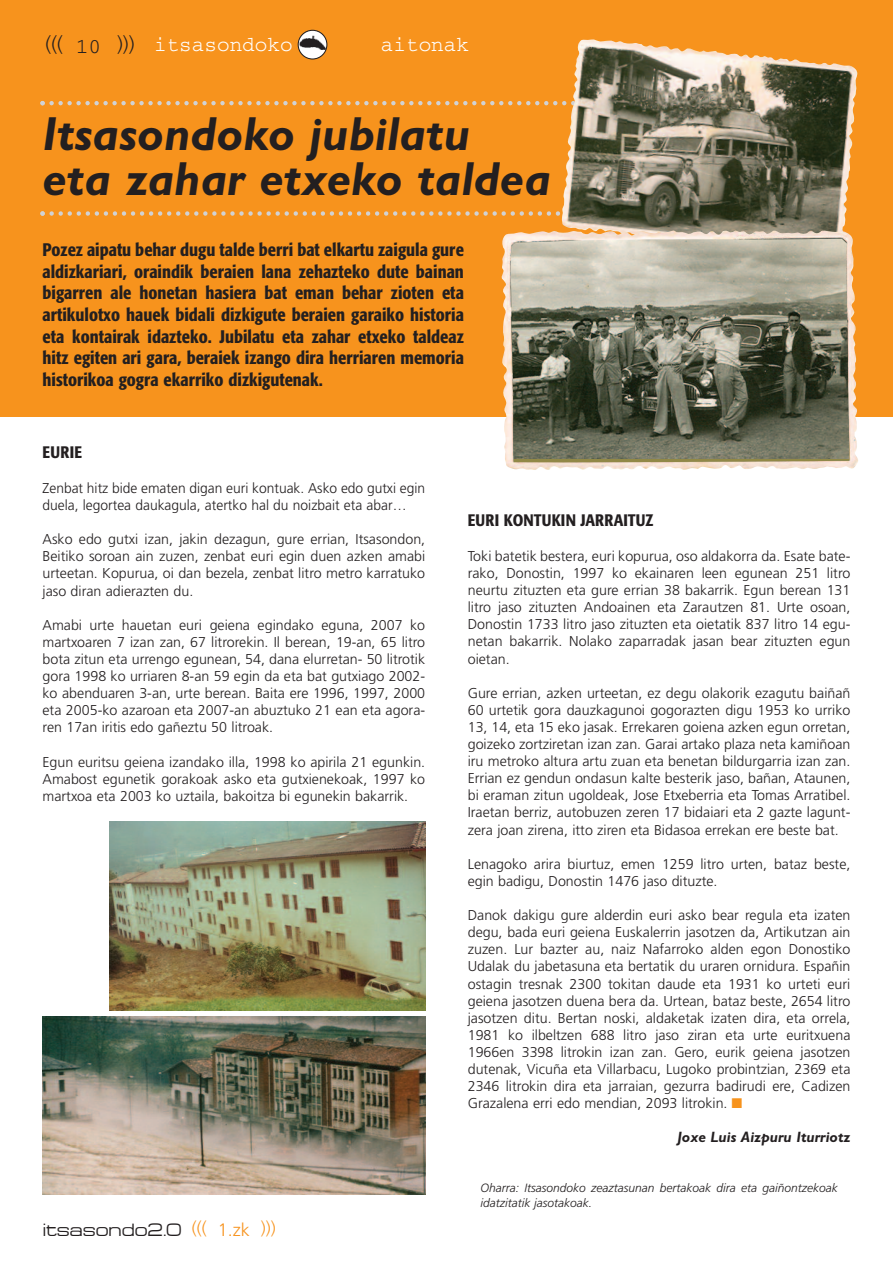
<style>
.page{position:relative;width:893px;height:1263px;background:#fff}
.page>*{position:absolute;margin:0;border:0;box-sizing:border-box;transform-origin:0 0}
.t1{font:italic 700 48px/45px "Gill Sans Std";color:#231f20}
.t2{font:21px "Courier";color:#fff}
.t3{font:500 condensed 18px/21.6px "Formata";color:#231f20;text-align:justify}
.t4{font:18px "Micro Extend FLF";color:#231f20}
.t5{font:500 condensed 16.5px "Formata";letter-spacing:.015em;color:#231f20}
.t6{font:italic 700 15px "Gill Sans Std";color:#231f20}
.t7{font:300 14.25px/17.1px "Frutiger";color:#231f20;text-align:justify}
.t8{font:italic 300 12px/14.4px "Frutiger";color:#231f20}
.s1{font-family:"Frutiger";font-weight:300;color:#231f20}
.s2{color:#231f20}
.s3{font-family:"Frutiger";font-weight:300;color:#f7931d}
.s4{font-family:"Monotype Sorts";font-weight:400;font-size:13.5px;color:#f7931d}
</style>
<div class="page">
<div style="left:0;top:0;width:893px;height:417px;background:#f7931d"></div>
<svg style="left:40px;top:211px;width:521px;height:5px"></svg>
<svg style="left:40px;top:101px;width:518px;height:4px"></svg>
<img style="left:562px;top:39px;width:295px;height:191px">
<img style="left:501px;top:230px;width:353px;height:240px">
<img style="left:43px;top:1016px;width:382px;height:178px">
<img style="left:109px;top:821px;width:316px;height:189px">
<svg style="left:298px;top:30px;width:29px;height:30px"></svg>
<h2 class="t2" style="left:46px;top:38px;width:249px"><span class="s1">(((</span> <span class="s2">10</span> <span class="s1">)))</span> itsasondoko</h2>
<h2 class="t2" style="left:381px;top:38px;width:90px">aitonak</h2>
<h1 class="t1" style="left:43px;top:116px;width:510px">Itsasondoko jubilatu<br>eta zahar etxeko taldea</h1>
<p class="t3" style="left:43px;top:241px;width:423px">Pozez aipatu behar dugu talde berri bat elkartu zaigula gure aldizkariari, oraindik beraien lana zehazteko dute bainan bigarren ale honetan hasiera bat eman behar zioten eta artikulotxo hauek bidali dizkigute beraien garaiko historia eta kontairak idazteko. Jubilatu eta zahar etxeko taldeaz hitz egiten ari gara, beraiek izango dira herriaren memoria historikoa gogra ekarriko dizkigutenak.</p>
<p class="t5" style="left:43px;top:446px;width:41px">EURIE</p>
<p class="t7" style="left:43px;top:480px;width:384px">Zenbat hitz bide ematen digan euri kontuak. Asko edo gutxi egin duela, legortea daukagula, atertko hal du noizbait eta abar…</p>
<p class="t7" style="left:43px;top:532px;width:384px">Asko edo gutxi izan, jakin dezagun, gure errian, Itsasondon, Beitiko soroan ain zuzen, zenbat euri egin duen azken amabi urteetan. Kopurua, oi dan bezela, zenbat litro metro karratuko jaso diran adierazten du.</p>
<p class="t7" style="left:43px;top:617px;width:384px">Amabi urte hauetan euri geiena egindako eguna, 2007 ko martxoaren 7 izan zan, 67 litrorekin. Il berean, 19-an, 65 litro bota zitun eta urrengo egunean, 54, dana elurretan- 50 litrotik gora 1998 ko urriaren 8-an 59 egin da eta bat gutxiago 2002- ko abenduaren 3-an, urte berean. Baita ere 1996, 1997, 2000 eta 2005-ko azaroan eta 2007-an abuztuko 21 ean eta agora&shy;ren 17an iritis edo gañeztu 50 litroak.</p>
<p class="t7" style="left:43px;top:754px;width:384px">Egun euritsu geiena izandako illa, 1998 ko apirila 21 egunkin.<br>Amabost egunetik gorakoak asko eta gutxienekoak, 1997 ko martxoa eta 2003 ko uztaila, bakoitza bi egunekin bakarrik.</p>
<p class="t4" style="left:43px;top:1220px;width:235px">itsasondo2.0 <span class="s3">((( 1.zk )))</span></p>
<p class="t5" style="left:468px;top:514px;width:187px">EURI KONTUKIN JARRAITUZ</p>
<p class="t7" style="left:468px;top:548px;width:384px">Toki batetik bestera, euri kopurua, oso aldakorra da. Esate bate&shy;rako, Donostin, 1997 ko ekainaren leen egunean 251 litro neurtu zituzten eta gure errian 38 bakarrik. Egun berean 131 litro jaso zituzten Andoainen eta Zarautzen 81. Urte osoan, Donostin 1733 litro jaso zituzten eta oietatik 837 litro 14 egu&shy;netan bakarrik. Nolako zaparradak jasan bear zituzten egun oietan.</p>
<p class="t7" style="left:468px;top:685px;width:384px">Gure errian, azken urteetan, ez degu olakorik ezagutu baiñañ 60 urtetik gora dauzkagunoi gogorazten digu 1953 ko urriko 13, 14, eta 15 eko jasak. Errekaren goiena azken egun orretan, goizeko zortziretan izan zan. Garai artako plaza neta kamiñoan iru metroko altura artu zuan eta benetan bildurgarria izan zan.<br>Errian ez gendun ondasun kalte besterik jaso, bañan, Ataunen, bi eraman zitun ugoldeak, Jose Etxeberria eta Tomas Arratibel.<br>Iraetan berriz, autobuzen zeren 17 bidaiari eta 2 gazte lagunt&shy;zera joan zirena, itto ziren eta Bidasoa errekan ere beste bat.</p>
<p class="t7" style="left:468px;top:856px;width:384px">Lenagoko arira biurtuz, emen 1259 litro urten, bataz beste, egin badigu, Donostin 1476 jaso dituzte.</p>
<p class="t7" style="left:468px;top:908px;width:384px">Danok dakigu gure alderdin euri asko bear regula eta izaten degu, bada euri geiena Euskalerrin jasotzen da, Artikutzan ain zuzen. Lur bazter au, naiz Nafarroko alden egon Donostiko Udalak du jabetasuna eta bertatik du uraren ornidura. Españin ostagin tresnak 2300 tokitan daude eta 1931 ko urteti euri geiena jasotzen duena bera da. Urtean, bataz beste, 2654 litro jasotzen ditu. Bertan noski, aldaketak izaten dira, eta orrela, 1981 ko ilbeltzen 688 litro jaso ziran eta urte euritxuena 1966en 3398 litrokin izan zan. Gero, eurik geiena jasotzen dutenak, Vicuña eta Villarbacu, Lugoko probintzian, 2369 eta 2346 litrokin dira eta jarraian, gezurra badirudi ere, Cadizen Grazalena erri edo mendian, 2093 litrokin. <span class="s4">n</span></p>
<p class="t6" style="left:677px;top:1131px;width:174px">Joxe Luis Aizpuru Iturriotz</p>
<p class="t8" style="left:480px;top:1182px;width:359px">Oharra: Itsasondoko zeaztasunan bertakoak dira eta gaiñontzekoak idatzitatik jasotakoak.</p>
</div>
